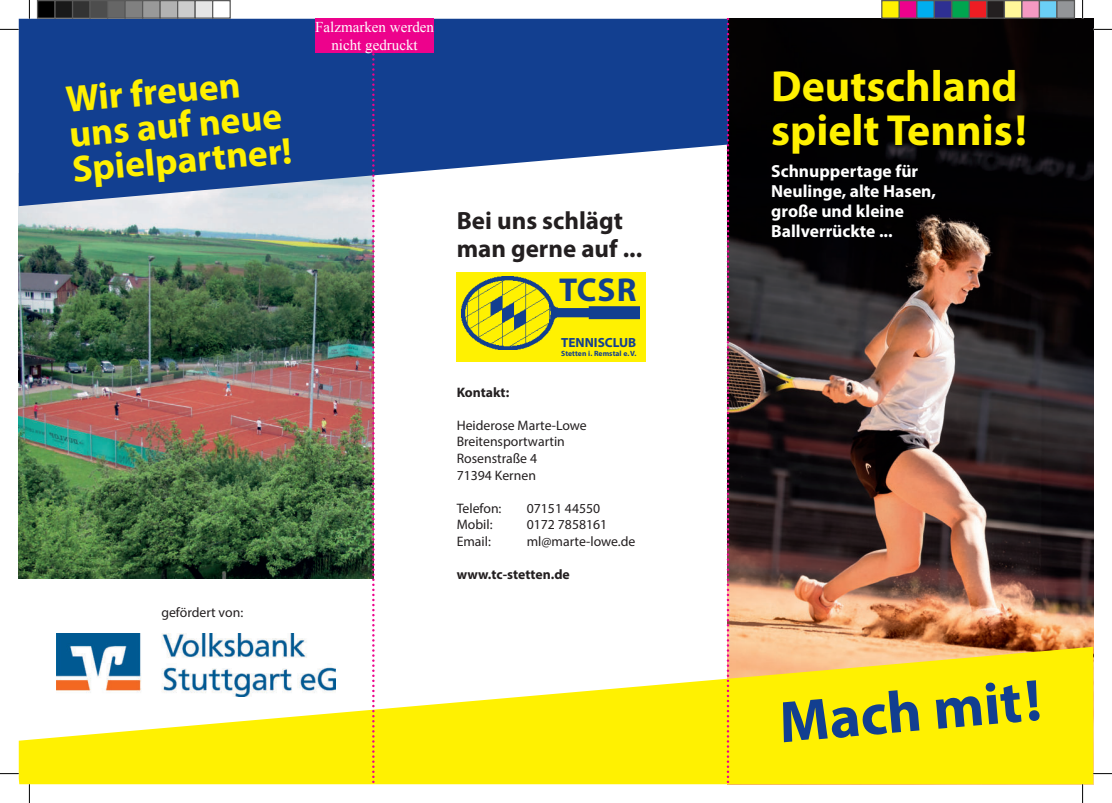
<style>
.page{position:relative;width:1112px;height:803px;background:#fff}
.page>*{position:absolute;margin:0;border:0;box-sizing:border-box;transform-origin:0 0}
.t1{font:700 59px "Myriad Pro";color:#123f90}
.t2{font:700 43.75px/43.8px "Myriad Pro";color:#fff101}
.t3{font:700 37.5px/35px "Myriad Pro";color:#fff101}
.t4{font:700 33.25px "Myriad Pro";color:#123f90}
.t5{font:700 25px/27.5px "Myriad Pro";color:#231f20}
.t6{font:700 17.5px/20px "Myriad Pro";color:#fff}
.t7{font:15px/18px "Times New Roman";color:#fff;text-align:center}
.t8{font:13.75px/16.5px "Myriad Pro";color:#231f20}
.t9{font:700 13.75px "Myriad Pro";color:#231f20}
.t10{font:700 13.25px "Myriad Pro";color:#123f90}
.t11{font:700 7.62px "Myriad Pro";letter-spacing:.01em;color:#123f90}
</style>
<div class="page">
<img style="left:19px;top:206px;width:353px;height:373px">
<img style="left:729px;top:19px;width:363px;height:628px">
<img style="left:56px;top:633px;width:251px;height:14px">
<div style="left:456px;top:273px;width:189px;height:89px;background:#fff101"></div>
<img style="left:461px;top:277px;width:178px;height:72px">
<svg style="left:19px;top:647px;width:1073px;height:137px;fill:#fff101"></svg>
<svg style="left:19px;top:19px;width:707px;height:187px;background:#385ea1"></svg>
<svg style="left:372px;top:53px;width:2px;height:731px"></svg>
<svg style="left:726px;top:19px;width:3px;height:765px"></svg>
<div style="left:315px;top:19px;width:119px;height:34px;background:#ed028c"></div>
<svg style="left:0;top:29px;width:19px;height:1px"></svg>
<svg style="left:1092px;top:29px;width:19px;height:1px"></svg>
<svg style="left:0;top:773px;width:19px;height:1px"></svg>
<svg style="left:1092px;top:773px;width:19px;height:1px"></svg>
<svg style="left:29px;top:0;width:1px;height:19px"></svg>
<svg style="left:29px;top:784px;width:1px;height:19px"></svg>
<svg style="left:1081px;top:0;width:2px;height:19px"></svg>
<svg style="left:1081px;top:784px;width:2px;height:19px"></svg>
<div style="left:38px;top:1px;width:17px;height:17px;background:#000"></div>
<div style="left:37px;top:0;width:19px;height:19px;border:1px solid #595959"></div>
<div style="left:55px;top:1px;width:18px;height:17px;background:#191919"></div>
<div style="left:54px;top:0;width:19px;height:19px;border:1px solid #595959"></div>
<div style="left:73px;top:1px;width:17px;height:17px;background:#333"></div>
<div style="left:72px;top:0;width:19px;height:19px;border:1px solid #595959"></div>
<div style="left:90px;top:1px;width:18px;height:17px;background:#4d4d4d"></div>
<div style="left:89px;top:0;width:19px;height:19px;border:1px solid #595959"></div>
<div style="left:108px;top:1px;width:17px;height:17px;background:#666"></div>
<div style="left:107px;top:0;width:19px;height:19px;border:1px solid #595959"></div>
<div style="left:125px;top:1px;width:18px;height:17px;background:#808080"></div>
<div style="left:124px;top:0;width:19px;height:19px;border:1px solid #595959"></div>
<div style="left:143px;top:1px;width:17px;height:17px;background:#999"></div>
<div style="left:142px;top:0;width:19px;height:19px;border:1px solid #595959"></div>
<div style="left:160px;top:1px;width:18px;height:17px;background:#b2b2b2"></div>
<div style="left:159px;top:0;width:19px;height:19px;border:1px solid #595959"></div>
<div style="left:178px;top:1px;width:17px;height:17px;background:#ccc"></div>
<div style="left:177px;top:0;width:19px;height:19px;border:1px solid #595959"></div>
<div style="left:195px;top:1px;width:18px;height:17px;background:#e5e5e5"></div>
<div style="left:194px;top:0;width:19px;height:19px;border:1px solid #595959"></div>
<div style="left:212px;top:0;width:19px;height:19px;border:1px solid #595959"></div>
<div style="left:881px;top:1px;width:18px;height:17px;background:#fff101"></div>
<div style="left:880px;top:0;width:19px;height:19px;border:1px solid #595959"></div>
<div style="left:899px;top:1px;width:17px;height:17px;background:#ed028c"></div>
<div style="left:898px;top:0;width:19px;height:19px;border:1px solid #595959"></div>
<div style="left:916px;top:1px;width:18px;height:17px;background:#00aeef"></div>
<div style="left:915px;top:0;width:19px;height:19px;border:1px solid #595959"></div>
<div style="left:934px;top:1px;width:17px;height:17px;background:#2e3092"></div>
<div style="left:933px;top:0;width:19px;height:19px;border:1px solid #595959"></div>
<div style="left:951px;top:1px;width:18px;height:17px;background:#00a54f"></div>
<div style="left:950px;top:0;width:19px;height:19px;border:1px solid #595959"></div>
<div style="left:969px;top:1px;width:17px;height:17px;background:#ee1d23"></div>
<div style="left:968px;top:0;width:19px;height:19px;border:1px solid #595959"></div>
<div style="left:986px;top:1px;width:18px;height:17px;background:#231f20"></div>
<div style="left:985px;top:0;width:19px;height:19px;border:1px solid #595959"></div>
<div style="left:1004px;top:1px;width:17px;height:17px;background:#fff79a"></div>
<div style="left:1003px;top:0;width:19px;height:19px;border:1px solid #595959"></div>
<div style="left:1021px;top:1px;width:18px;height:17px;background:#f499c2"></div>
<div style="left:1020px;top:0;width:19px;height:19px;border:1px solid #595959"></div>
<div style="left:1039px;top:1px;width:17px;height:17px;background:#6bcff6"></div>
<div style="left:1038px;top:0;width:19px;height:19px;border:1px solid #595959"></div>
<div style="left:1056px;top:1px;width:18px;height:17px;background:#939598"></div>
<div style="left:1055px;top:0;width:19px;height:19px;border:1px solid #595959"></div>
<h3 class="t3" style="left:65px;top:85px;width:222px;rotate:-5deg">Wir freuen uns auf neue<br>Spielpartner!</h3>
<p class="t8" style="left:161px;top:605px;width:83px">gefördert von:</p>
<p class="t7" style="left:315px;top:19px;width:120px">Falzmarken werden nicht gedruckt</p>
<h3 class="t5" style="left:456px;top:209px;width:187px">Bei uns schlägt man gerne auf ...</h3>
<h3 class="t4" style="left:559px;top:277px;width:79px">TCSR</h3>
<p class="t10" style="left:561px;top:337px;width:77px">TENNISCLUB</p>
<p class="t11" style="left:561px;top:350px;width:77px">Stetten i. Remstal e. V.</p>
<p class="t9" style="left:456px;top:387px;width:54px">Kontakt:</p>
<p class="t8" style="left:456px;top:418px;width:132px">Heiderose Marte-Lowe<br>Breitensportwartin<br>Rosenstraße 4<br>71394 Kernen</p>
<p class="t8" style="left:456px;top:501px;width:46px">Telefon:</p>
<p class="t8" style="left:526px;top:501px;width:75px">07151 44550</p>
<p class="t8" style="left:456px;top:517px;width:37px">Mobil:</p>
<p class="t8" style="left:526px;top:517px;width:82px">0172 7858161</p>
<p class="t8" style="left:456px;top:534px;width:36px">Email:</p>
<p class="t8" style="left:526px;top:534px;width:110px">ml@marte-lowe.de</p>
<p class="t9" style="left:456px;top:568px;width:115px">www.tc-stetten.de</p>
<h2 class="t2" style="left:771px;top:68px;width:257px">Deutschland spielt Tennis!</h2>
<p class="t6" style="left:771px;top:163px;width:166px">Schnuppertage für<br>Neulinge, alte Hasen, große und kleine<br>Ballverrückte ...</p>
<h1 class="t1" style="left:777px;top:700px;width:264px;rotate:-5deg">Mach mit!</h1>
</div>
